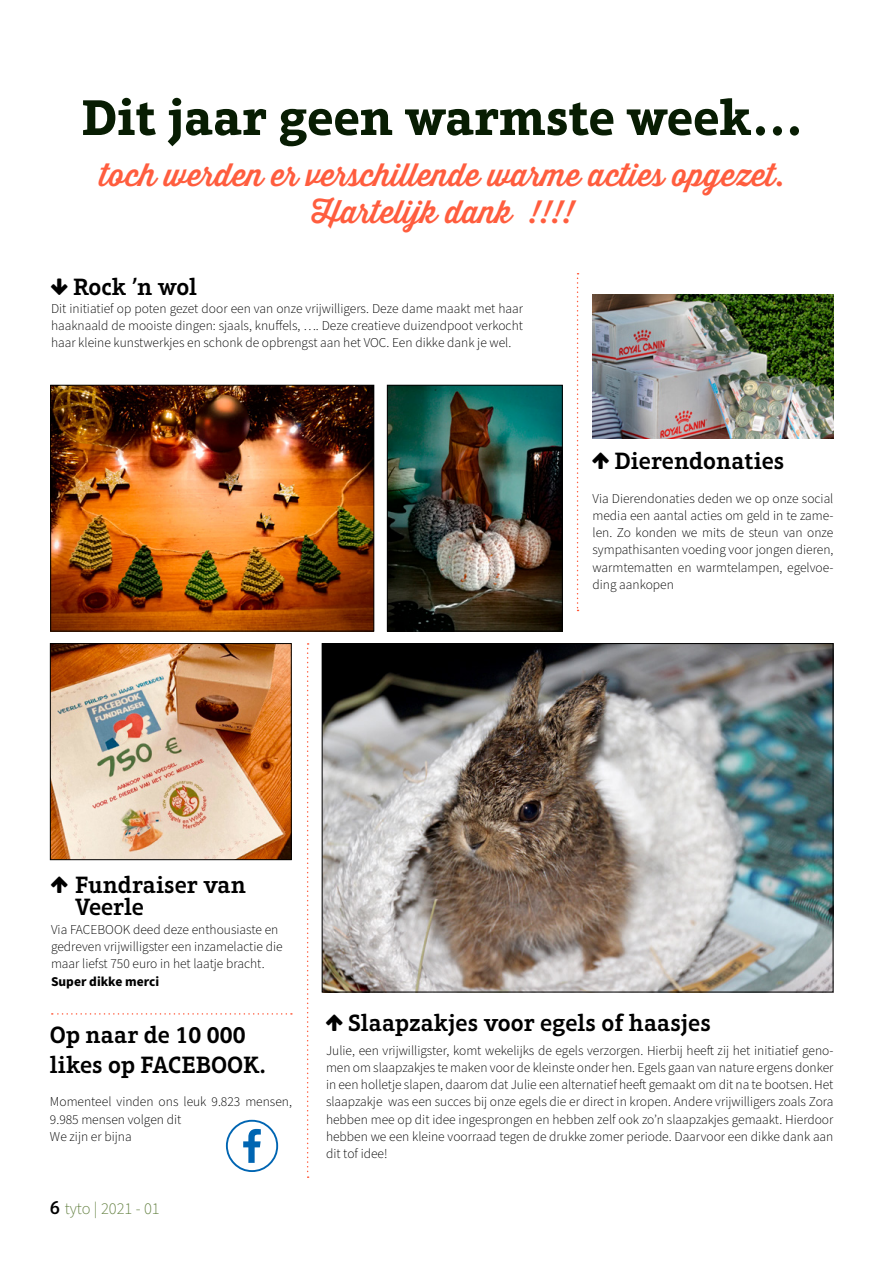
<style>
.page{position:relative;width:893px;height:1263px;background:#fff}
.page>*{position:absolute;margin:0;border:0;box-sizing:border-box;transform-origin:0 0}
.t1{font:700 51px "Aptifer Slab LT Pro";color:#081d03}
.t2{font:500 31.5px/37.8px "Thirsty Script";color:#ff5d3e;text-align:center}
.t3{font:600 24px/30px "Aptifer Slab LT Pro";color:#000}
.t4{font:300 16.5px "Source Sans Pro";color:#648142}
.t5{font:300 13.5px/17.2px "Source Sans Pro";color:#000;text-align:justify}
.t6{font:700 13.5px "Source Sans Pro";color:#000}
.s1{font-family:"Aptifer Slab LT Pro";font-weight:500;font-size:19.5px;color:#000}
</style>
<div class="page">
<img style="left:324px;top:645px;width:507px;height:345px">
<svg style="left:577px;top:273px;width:1px;height:338px"></svg>
<svg style="left:307px;top:643px;width:2px;height:535px"></svg>
<svg style="left:52px;top:1013px;width:240px;height:2px"></svg>
<img style="left:52px;top:387px;width:320px;height:242px">
<div style="left:50px;top:385px;width:324px;height:246px;border:1px solid #000"></div>
<img style="left:389px;top:387px;width:172px;height:242px">
<div style="left:387px;top:385px;width:176px;height:246px;border:1px solid #000"></div>
<img style="left:592px;top:294px;width:241px;height:144px">
<img style="left:52px;top:645px;width:238px;height:213px">
<div style="left:50px;top:643px;width:242px;height:217px;border:1px solid #000"></div>
<svg style="left:226px;top:1120px;width:52px;height:52px"></svg>
<h1 class="t1" style="left:81px;top:87px;width:723px">Dit jaar geen warmste week...</h1>
<h2 class="t2" style="left:100px;top:155px;width:686px">toch werden er verschillende warme acties opgezet.<br>Hartelijk dank !!!!</h2>
<h3 class="t3" style="left:73px;top:272px;width:126px">Rock ’n wol</h3>
<p class="t5" style="left:51px;top:300px;width:473px">Dit initiatief op poten gezet door een van onze vrijwilligers. Deze dame maakt met haar haaknaald de mooiste dingen: sjaals, knuffels, …. Deze creatieve duizendpoot verkocht haar kleine kunstwerkjes en schonk de opbrengst aan het VOC. Een dikke dank je wel.</p>
<h3 class="t3" style="left:614px;top:445px;width:171px">Dierendonaties</h3>
<p class="t5" style="left:592px;top:490px;width:242px">Via Dierendonaties deden we op onze social media een aantal acties om geld in te zame&shy;len. Zo konden we mits de steun van onze sympathisanten voeding voor jongen dieren, warmtematten en warmtelampen, egelvoe&shy;ding aankopen</p>
<h3 class="t3" style="left:75px;top:873px;width:173px;line-height:22.5px">Fundraiser van<br>Veerle</h3>
<p class="t5" style="left:51px;top:921px;width:233px;text-align:left">Via FACEBOOK deed deze enthousiaste en gedreven vrijwilligster een inzamelactie die maar liefst 750 euro in het laatje bracht.</p>
<p class="t6" style="left:51px;top:972px;width:110px">Super dikke merci</p>
<h3 class="t3" style="left:50px;top:1019px;width:217px">Op naar de 10 000 likes op FACEBOOK.</h3>
<p class="t5" style="left:50px;top:1094px;width:244px;text-align:left">Momenteel vinden ons leuk 9.823 mensen,<br>9.985 mensen volgen dit<br>We zijn er bijna</p>
<p class="t4" style="left:50px;top:1197px;width:111px"><span class="s1">6</span> tyto | 2021 - 01</p>
<h3 class="t3" style="left:348px;top:1008px;width:364px">Slaapzakjes voor egels of haasjes</h3>
<p class="t5" style="left:326px;top:1042px;width:509px">Julie, een vrijwilligster, komt wekelijks de egels verzorgen. Hierbij heeft zij het initiatief geno&shy;men om slaapzakjes te maken voor de kleinste onder hen. Egels gaan van nature ergens donker in een holletje slapen, daarom dat Julie een alternatief heeft gemaakt om dit na te bootsen. Het slaapzakje was een succes bij onze egels die er direct in kropen. Andere vrijwilligers zoals Zora hebben mee op dit idee ingesprongen en hebben zelf ook zo’n slaapzakjes gemaakt. Hierdoor hebben we een kleine voorraad tegen de drukke zomer periode. Daarvoor een dikke dank aan dit tof idee!</p>
</div>
